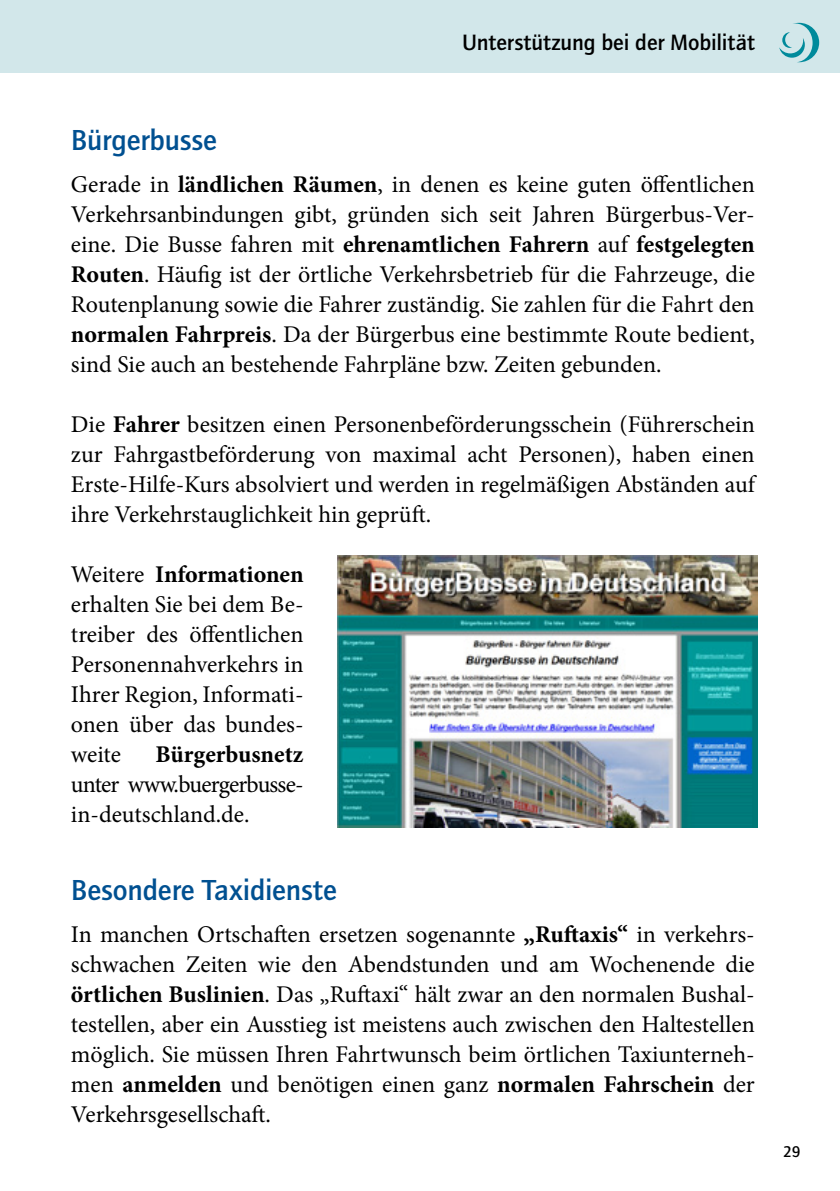
<style>
.page{position:relative;width:840px;height:1191px;background:#fff}
.page>*{position:absolute;margin:0;border:0;box-sizing:border-box;transform-origin:0 0}
.H2_BLAU{font:500 30px "Quay Sans ITC Std";letter-spacing:-.005em;color:#005091}
.Fließtext{font:24px/30px "Minion Pro";letter-spacing:-.005em;color:#000;text-align:justify}
.t1{font:500 23px "Quay Sans ITC Std";color:#000}
.t2{font:500 16px "Quay Sans ITC Std";color:#000}
.s1{font-weight:700}
</style>
<div class="page">
<div style="left:0;top:0;width:839px;height:72px;background:#d2e7ea"></div>
<svg style="left:779px;top:23px;width:39px;height:39px"></svg>
<img style="left:337px;top:555px;width:420px;height:273px">
<p class="t1" style="left:462px;top:29px;width:294px">Unterstützung bei der Mobilität</p>
<p class="H2_BLAU" style="left:71px;top:122px;width:147px">Bürgerbusse</p>
<p class="Fließtext" style="left:71px;top:169px;width:685px">Gerade in <span class="s1">ländlichen Räumen</span>, in denen es keine guten öffentlichen Verkehrsanbindungen gibt, gründen sich seit Jahren Bürgerbus-Ver&shy;eine. Die Busse fahren mit <span class="s1">ehrenamtlichen Fahrern</span> auf <span class="s1">festgelegten Routen</span>. Häufig ist der örtliche Verkehrsbetrieb für die Fahrzeuge, die Routenplanung sowie die Fahrer zuständig. Sie zahlen für die Fahrt den <span class="s1">normalen Fahrpreis</span>. Da der Bürgerbus eine bestimmte Route bedient, sind Sie auch an bestehende Fahrpläne bzw. Zeiten gebunden.</p>
<p class="Fließtext" style="left:71px;top:409px;width:685px">Die <span class="s1">Fahrer</span> besitzen einen Personenbeförderungsschein (Führerschein zur Fahrgastbeförderung von maximal acht Personen), haben einen Erste-Hilfe-Kurs absolviert und werden in regelmäßigen Abständen auf ihre Verkehrstauglichkeit hin geprüft.</p>
<p class="Fließtext" style="left:71px;top:559px;width:234px">Weitere <span class="s1">Informationen </span>erhalten Sie bei dem Be&shy;treiber des öffentlichen Personennahverkehrs in Ihrer Region, Informati&shy;onen über das bundes&shy;weite</p>
<p class="Fließtext" style="left:71px;top:739px;width:234px;text-indent:85px"><span class="s1">Bürgerbusnetz </span>unter www.buergerbusse&shy;in-deutschland.de.</p>
<p class="H2_BLAU" style="left:71px;top:872px;width:267px">Besondere Taxidienste</p>
<p class="Fließtext" style="left:71px;top:919px;width:685px">In manchen Ortschaften ersetzen sogenannte <span class="s1">„Ruftaxis“</span> in verkehrs&shy;schwachen Zeiten wie den Abendstunden und am Wochenende die <span class="s1">örtlichen Buslinien</span>. Das „Ruftaxi“ hält zwar an den normalen Bushal&shy;testellen, aber ein Ausstieg ist meistens auch zwischen den Haltestellen möglich. Sie müssen Ihren Fahrtwunsch beim örtlichen Taxiunterneh&shy;men <span class="s1">anmelden</span> und benötigen einen ganz <span class="s1">normalen Fahrschein</span> der Verkehrsgesellschaft.</p>
<p class="t2" style="left:782px;top:1142px;width:19px">29</p>
</div>
